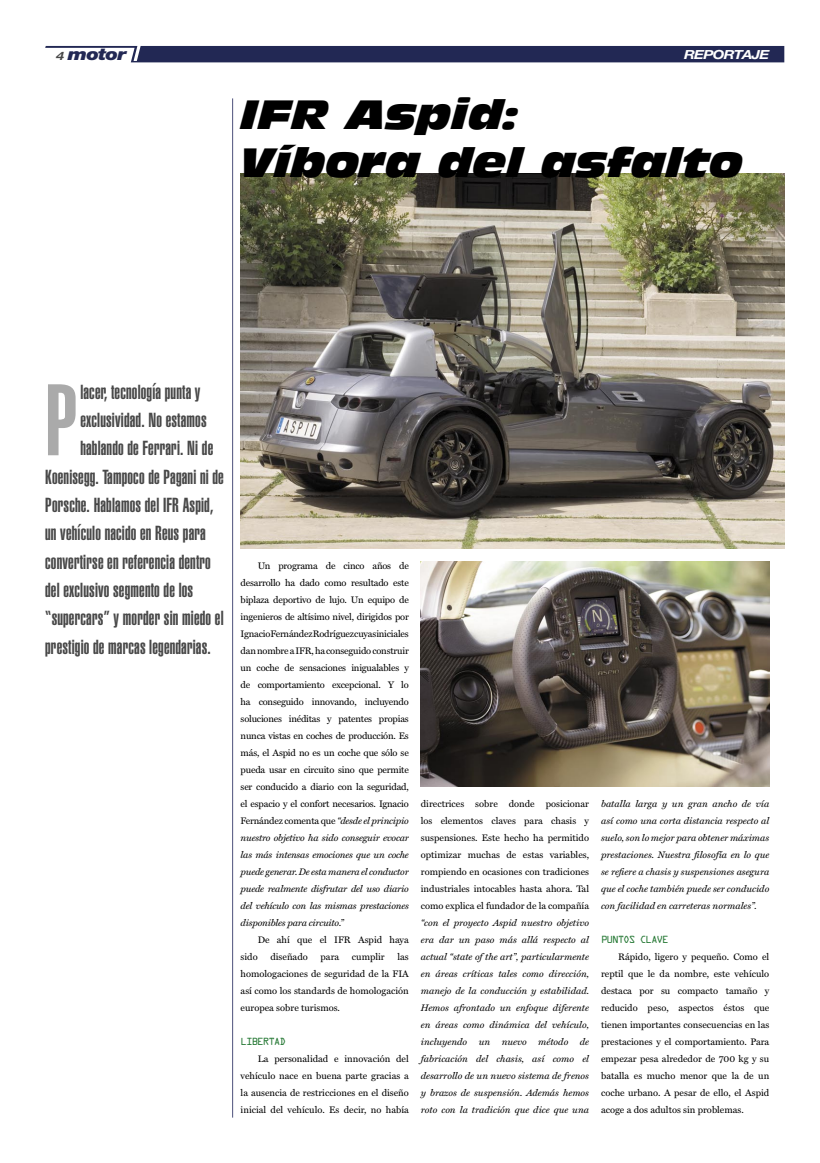
<style>
.page{position:relative;width:820px;height:1163px;background:#fff}
.page>*{position:absolute;margin:0;border:0;box-sizing:border-box;transform-origin:0 0}
.Entradilla_Nueva{font:99.6px "Helvetica LT Std Ultra Comp";color:#aaa}
.Titulo_1{font:italic 40px "Antique Olive Std Nord";color:#000}
.Entradilla_Nueva-2{font:20px "Helvetica LT Std Ultra Comp";letter-spacing:.01em;color:#484848}
.t1{font:italic 900 16.7px "Helvetica Neue LT Std";letter-spacing:-.04em;color:#222854;scale:1.2 1}
.t2{font:italic 700 12.6px "Helvetica Neue LT Std";letter-spacing:-.055em;color:#fff;scale:1.2 1}
.t3{font:italic 700 11.6px "Helvetica Neue LT Std";color:#484848;scale:1.2 1}
.Ladillo_nuevo{font:11px "OCRA Extended";letter-spacing:-.1em;color:#257834}
.Texto_seguido{font:9.5px/17px "Miller Text";color:#000;text-align:justify}
.Texto_seguido-2{font:italic 9.5px/17px "Miller Text";color:#000;text-align:justify}
.s1{font-style:italic}
.s2{font-style:normal}
</style>
<div class="page">
<svg style="left:45px;top:46px;width:739px;height:16px;background:#3a3f66"></svg>
<img style="left:240px;top:173px;width:544px;height:375px">
<hr style="left:232px;top:98px;width:1px;height:1019px;background:#4e517c">
<img style="left:420px;top:561px;width:349px;height:225px">
<p class="t3" style="left:56px;top:49px;width:8px">4</p>
<p class="t1" style="left:68px;top:44px;width:50px">motor</p>
<p class="t2" style="left:684px;top:46px;width:72px">REPORTAJE</p>
<p class="Titulo_1" style="left:240px;top:89px;width:279px">IFR Aspid:</p>
<p class="Titulo_1" style="left:240px;top:137px;width:503px">Víbora del asfalto</p>
<p class="Entradilla_Nueva" style="left:45px;top:363px;width:35px">P</p>
<p class="Entradilla_Nueva-2" style="left:80px;top:380px;width:122px">lacer, tecnología punta y</p>
<p class="Entradilla_Nueva-2" style="left:80px;top:408px;width:128px">exclusividad. No estamos</p>
<p class="Entradilla_Nueva-2" style="left:80px;top:436px;width:134px">hablando de Ferrari. Ni de</p>
<p class="Entradilla_Nueva-2" style="left:45px;top:465px;width:180px">Koenisegg. Tampoco de Pagani ni de</p>
<p class="Entradilla_Nueva-2" style="left:45px;top:493px;width:170px">Porsche. Hablamos del IFR Aspid,</p>
<p class="Entradilla_Nueva-2" style="left:45px;top:521px;width:162px">un vehículo nacido en Reus para</p>
<p class="Entradilla_Nueva-2" style="left:45px;top:550px;width:167px">convertirse en referencia dentro</p>
<p class="Entradilla_Nueva-2" style="left:45px;top:578px;width:149px">del exclusivo segmento de los</p>
<p class="Entradilla_Nueva-2" style="left:45px;top:607px;width:180px">“supercars” y morder sin miedo el</p>
<p class="Entradilla_Nueva-2" style="left:45px;top:635px;width:167px">prestigio de marcas legendarias.</p>
<p class="Texto_seguido" style="left:240px;top:557px;width:170px;text-indent:17px">Un programa de cinco años de desarrollo ha dado como resultado este biplaza deportivo de lujo. Un equipo de ingenieros de altísimo nivel, dirigidos por Ignacio Fernández Rodríguez cuyas iniciales dan nombre a IFR, ha conseguido construir un coche de sensaciones inigualables y de comportamiento excepcional. Y lo ha conseguido innovando, incluyendo soluciones inéditas y patentes propias nunca vistas en coches de producción. Es más, el Aspid no es un coche que sólo se pueda usar en circuito sino que permite ser conducido a diario con la seguridad, el espacio y el confort necesarios. Ignacio Fernández comenta que <span class="s1">“desde el principio nuestro objetivo ha sido conseguir evocar las más intensas emociones que un coche puede generar. De esta manera el conductor puede realmente disfrutar del uso diario del vehículo con las mismas prestaciones disponibles para circuito.”</span></p>
<p class="Texto_seguido" style="left:240px;top:931px;width:170px;text-indent:17px">De ahí que el IFR Aspid haya sido</p>
<p class="Texto_seguido" style="left:240px;top:948px;width:170px;text-indent:157px">las homologaciones de seguridad de la FIA así como los standards de homologación europea sobre turismos.</p>
<p class="Ladillo_nuevo" style="left:240px;top:1035px;width:47px">LIBERTAD</p>
<p class="Texto_seguido" style="left:240px;top:1050px;width:170px;text-indent:17px">La personalidad e innovación del vehículo nace en buena parte gracias a la ausencia de restricciones en el diseño inicial del vehículo. Es decir, no había</p>
<p class="Texto_seguido" style="left:270px;top:948px;width:39px">diseñado</p>
<p class="Texto_seguido" style="left:320px;top:948px;width:20px">para</p>
<p class="Texto_seguido" style="left:352px;top:948px;width:34px">cumplir</p>
<p class="Texto_seguido-2" style="left:420px;top:795px;width:170px"><span class="s2">directrices sobre donde posicionar los elementos claves para chasis y suspensiones. Este hecho ha permitido optimizar muchas de estas variables, rompiendo en ocasiones con tradiciones industriales intocables hasta ahora. Tal como explica el fundador de la compañía </span>“con el proyecto Aspid nuestro objetivo era dar un paso más allá respecto al actual “state of the art”, particularmente en áreas críticas tales como dirección, manejo de la conducción y estabilidad.<br>Hemos afrontado un enfoque diferente en áreas como dinámica del vehículo, incluyendo un nuevo método de fabricación del chasis, así como el desarrollo de un nuevo sistema de frenos y brazos de suspensión. Además hemos roto con la tradición que dice que una</p>
<p class="Texto_seguido-2" style="left:601px;top:795px;width:170px">batalla larga y un gran ancho de vía así como una corta distancia respecto al suelo, son lo mejor para obtener máximas prestaciones. Nuestra filosofía en lo que se refiere a chasis y suspensiones asegura que el coche también puede ser conducido con facilidad en carreteras normales”.</p>
<p class="Ladillo_nuevo" style="left:601px;top:933px;width:69px">PUNTOS CLAVE</p>
<p class="Texto_seguido" style="left:601px;top:948px;width:170px;text-indent:17px">Rápido, ligero y pequeño. Como el reptil que le da nombre, este vehículo destaca por su compacto tamaño y reducido peso, aspectos éstos que tienen importantes consecuencias en las prestaciones y el comportamiento. Para empezar pesa alrededor de 700 kg y su batalla es mucho menor que la de un coche urbano. A pesar de ello, el Aspid acoge a dos adultos sin problemas.</p>
</div>
